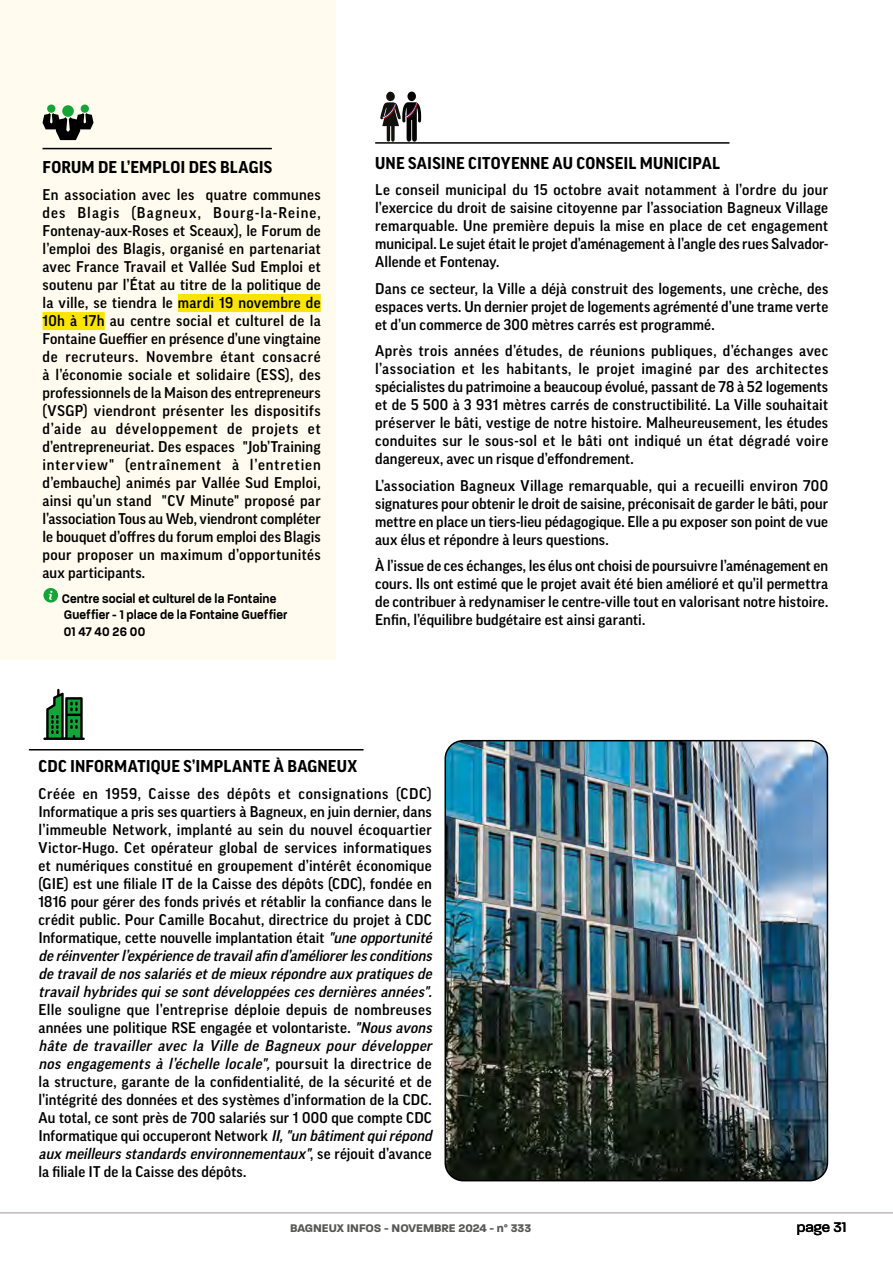
<style>
.page{position:relative;width:893px;height:1263px;background:#fff}
.page>*{position:absolute;margin:0;border:0;box-sizing:border-box;transform-origin:0 0}
.t1{font:700 16.5px "Good Pro";letter-spacing:.01em;color:#000}
.t2{font:500 15px/18px "Good Pro";letter-spacing:.01em;color:#000;text-align:justify}
.t3{font:500 15px "Paralucent";color:#000}
.t4{font:600 13.5px/16.5px "Paralucent";letter-spacing:.01em;color:#000;scale:.9 1}
.t5{font:700 12px "Paralucent";color:#575756}
.s1{font-style:italic}
</style>
<div class="page">
<hr style="left:0;top:1212px;width:893px;height:1px;background:#c9c1be">
<div style="left:0;top:0;width:335px;height:659px;background:#fffcef"></div>
<div style="left:178px;top:294px;width:143px;height:18px;background:#fae400"></div>
<div style="left:43px;top:312px;width:62px;height:18px;background:#fae400"></div>
<svg style="left:43px;top:588px;width:15px;height:15px"></svg>
<hr style="left:43px;top:148px;width:229px;height:1px;background:#000">
<hr style="left:375px;top:142px;width:354px;height:2px;background:#000">
<hr style="left:29px;top:749px;width:335px;height:1px;background:#000">
<svg style="left:43px;top:689px;width:42px;height:51px"></svg>
<div style="left:62px;top:105px;width:12px;height:12px;background:#13a538;border-radius:50%"></div>
<div style="left:47px;top:105px;width:8px;height:8px;background:#13a538;border-radius:50%"></div>
<div style="left:81px;top:105px;width:8px;height:8px;background:#13a538;border-radius:50%"></div>
<svg style="left:43px;top:113px;width:51px;height:27px"></svg>
<svg style="left:380px;top:91px;width:41px;height:51px"></svg>
<img style="left:447px;top:741px;width:380px;height:440px">
<div style="left:444px;top:740px;width:384px;height:441px;border:2px solid #000;border-radius:18px"></div>
<p class="t1" style="left:43px;top:158px;width:231px">FORUM DE L’EMPLOI DES BLAGIS</p>
<p class="t2" style="left:43px;top:185px;width:280px">En association avec les quatre communes des Blagis (Bagneux, Bourg-la-Reine, Fontenay-aux-Roses et Sceaux), le Forum de l’emploi des Blagis, organisé en partenariat avec France Travail et Vallée Sud Emploi et soutenu par l’État au titre de la politique de la ville, se tiendra le mardi 19 novembre de 10h à 17h au centre social et culturel de la Fontaine Gueffier en présence d’une vingtaine de recruteurs. Novembre étant consacré à l’économie sociale et solidaire (ESS), des professionnels de la Maison des entrepreneurs (VSGP) viendront présenter les dispositifs d’aide au développement de projets et d’entrepreneuriat. Des espaces "Job’Training interview" (entraînement à l’entretien d’embauche) animés par Vallée Sud Emploi, ainsi qu’un stand "CV Minute" proposé par l’association Tous au Web, viendront compléter le bouquet d’offres du forum emploi des Blagis pour proposer un maximum d’opportunités aux participants.</p>
<p class="t4" style="left:62px;top:590px;width:252px">Centre social et culturel de la Fontaine<br>Gueffier - 1 place de la Fontaine Gueffier<br>01 47 40 26 00</p>
<p class="t1" style="left:375px;top:153px;width:346px">UNE SAISINE CITOYENNE AU CONSEIL MUNICIPAL</p>
<p class="t2" style="left:375px;top:181px;width:454px">Le conseil municipal du 15 octobre avait notamment à l’ordre du jour l’exercice du droit de saisine citoyenne par l’association Bagneux Village remarquable. Une première depuis la mise en place de cet engagement municipal. Le sujet était le projet d’aménagement à l’angle des rues Salvador-Allende et Fontenay.</p>
<p class="t2" style="left:375px;top:279px;width:455px">Dans ce secteur, la Ville a déjà construit des logements, une crèche, des espaces verts. Un dernier projet de logements agrémenté d’une trame verte et d’un commerce de 300 mètres carrés est programmé.</p>
<p class="t2" style="left:375px;top:342px;width:455px">Après trois années d’études, de réunions publiques, d’échanges avec l’association et les habitants, le projet imaginé par des architectes spécialistes du patrimoine a beaucoup évolué, passant de 78 à 52 logements et de 5 500 à 3 931 mètres carrés de constructibilité. La Ville souhaitait préserver le bâti, vestige de notre histoire. Malheureusement, les études conduites sur le sous-sol et le bâti ont indiqué un état dégradé voire dangereux, avec un risque d’effondrement.</p>
<p class="t2" style="left:375px;top:476px;width:454px">L’association Bagneux Village remarquable, qui a recueilli environ 700 signatures pour obtenir le droit de saisine, préconisait de garder le bâti, pour mettre en place un tiers-lieu pédagogique. Elle a pu exposer son point de vue aux élus et répondre à leurs questions.</p>
<p class="t2" style="left:375px;top:557px;width:455px">À l’issue de ces échanges, les élus ont choisi de poursuivre l’aménagement en cours. Ils ont estimé que le projet avait été bien amélioré et qu’il permettra de contribuer à redynamiser le centre-ville tout en valorisant notre histoire.<br>Enfin, l’équilibre budgétaire est ainsi garanti.</p>
<p class="t1" style="left:39px;top:757px;width:320px">CDC INFORMATIQUE S’IMPLANTE À BAGNEUX</p>
<p class="t2" style="left:39px;top:784px;width:398px;text-align:left">Créée en 1959, Caisse des dépôts et consignations (CDC)<br>Informatique a pris ses quartiers à Bagneux, en juin dernier, dans l’immeuble Network, implanté au sein du nouvel écoquartier Victor-Hugo. Cet opérateur global de services informatiques et numériques constitué en groupement d’intérêt économique (GIE) est une filiale IT de la Caisse des dépôts (CDC), fondée en 1816 pour gérer des fonds privés et rétablir la confiance dans le crédit public. Pour Camille Bocahut, directrice du projet à CDC Informatique, cette nouvelle implantation était <span class="s1">"une opportunité deréinventerl’expériencedetravailafin d’améliorerlesconditions de travailde nossalariésetde mieux répondre aux pratiquesde travailhybridesquise sontdéveloppéescesdernièresannées".</span></p>
<p class="t2" style="left:39px;top:1000px;width:398px;text-align:left">Elle souligne que l’entreprise déploie depuis de nombreuses années une politique RSE engagée et volontariste. <span class="s1">"Nousavons hâte de travailler avec la Ville de Bagneux pour développer nos engagements à l’échelle locale",</span> p o u r s u i t l a d i r e c t r i c e d e la structure, garante de la confidentialité, de la sécurité et de l’intégrité des données et des systèmes d’information de la CDC.<br>Au total, ce sont près de 700 salariés sur 1 000 que compte CDC Informatique qui occuperont Network <span class="s1">II,"un bâtimentquirépond aux meilleursstandardsenvironnementaux"</span>, s e r éj o u i t d ’ a v a n c e la filiale IT de la Caisse des dépôts.</p>
<p class="t5" style="left:290px;top:1221px;width:243px">BAGNEUX INFOS - NOVEMBRE 2024 - n° 333</p>
<p class="t3" style="left:797px;top:1218px;width:51px">page 31</p>
</div>
